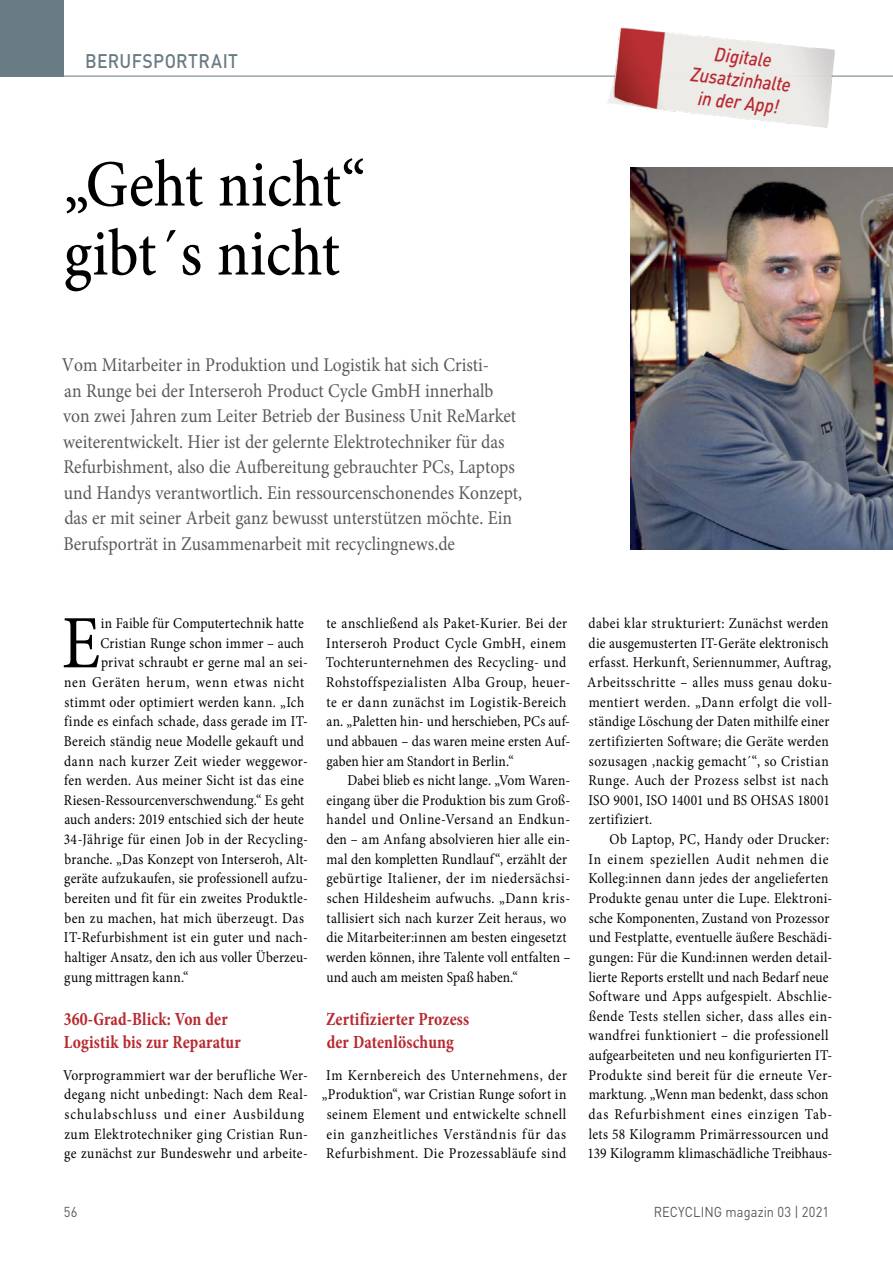
<style>
.page{position:relative;width:893px;height:1263px;background:#fff}
.page>*{position:absolute;margin:0;border:0;box-sizing:border-box;transform-origin:0 0}
.t1{font:75.45px "Minion Pro";color:#000;scale:.9 1}
.t2{font:500 66px/69px "Minion Pro";letter-spacing:-.005em;color:#000;scale:.9 1}
.t3{font:19.5px/25.5px "Minion Pro";color:#58595b;scale:.9 1}
.t4{font:italic 500 19.5px/22.5px "DINOT";color:#b8292f;text-align:center;scale:.9 1}
.t5{font:500 19.5px "DINOT";letter-spacing:.025em;color:#697b84;scale:.9 1}
.t6{font:700 condensed 18.75px/22.5px "Minion Pro";letter-spacing:.01em;color:#b8292f;scale:.9 1}
.t7{font:15px/19.6px "Minion Pro";letter-spacing:.025em;color:#000;scale:.9 1}
.t8{font:15px/19.6px "Minion Pro";letter-spacing:.045em;color:#000;text-align:center;scale:.9 1}
.t9{font:15px "Minion Pro";letter-spacing:.005em;color:#000;scale:.9 1}
.t10{font:15px "Minion Pro";letter-spacing:.055em;color:#000;scale:.9 1}
.t11{font:14.25px "DINOT";letter-spacing:.01em;color:#58595b;scale:.9 1}
</style>
<div class="page">
<hr style="left:0;top:76px;width:893px;height:1px;background:#697b84">
<div style="left:0;top:0;width:64px;height:77px;background:#697b84"></div>
<img style="left:631px;top:168px;width:262px;height:381px">
<img style="left:588px;top:27px;width:251px;height:101px">
<h3 class="t5" style="left:85px;top:49px;width:171px">BERUFSPORTRAIT</h3>
<h2 class="t2" style="left:64px;top:150px;width:337px">„Geht nicht“ gibt´s nicht</h2>
<h3 class="t4" style="left:694px;top:40px;width:113px;rotate:6deg">Digitale<br>Zusatzinhalte in der App!</h3>
<p class="t3" style="left:62px;top:352px;width:513px">Vom Mitarbeiter in Produktion und Logistik hat sich Cristi-<br>an Runge bei der Interseroh Product Cycle GmbH innerhalb von zwei Jahren zum Leiter Betrieb der Business Unit ReMarket weiterentwickelt. Hier ist der gelernte Elektrotechniker für das Refurbishment, also die Aufbereitung gebrauchter PCs, Laptops und Handys verantwortlich. Ein ressourcenschonendes Konzept, das er mit seiner Arbeit ganz bewusst unterstützen möchte. Ein Berufsporträt in Zusammenarbeit mit recyclingnews.de</p>
<h1 class="t1" style="left:62px;top:593px;width:44px">E</h1>
<p class="t7" style="left:101px;top:613px;width:227px">in Faible für Computertechnik hatte</p>
<p class="t7" style="left:100px;top:633px;width:228px">Cristian Runge schon immer – auch</p>
<p class="t7" style="left:101px;top:653px;width:231px">privat schraubt er gerne mal an sei-</p>
<p class="t10" style="left:64px;top:672px;width:268px">nen Geräten herum, wenn etwas nicht</p>
<p class="t7" style="left:64px;top:692px;width:268px">stimmt oder optimiert werden kann. „Ich</p>
<p class="t7" style="left:64px;top:712px;width:272px">finde es einfach schade, dass gerade im IT-</p>
<p class="t7" style="left:64px;top:731px;width:268px">Bereich ständig neue Modelle gekauft und</p>
<p class="t7" style="left:64px;top:751px;width:272px">dann nach kurzer Zeit wieder weggewor-</p>
<p class="t7" style="left:64px;top:770px;width:268px">fen werden. Aus meiner Sicht ist das eine</p>
<p class="t9" style="left:64px;top:790px;width:269px">Riesen-Ressourcenverschwendung.“ Es geht</p>
<p class="t7" style="left:64px;top:810px;width:268px">auch anders: 2019 entschied sich der heute</p>
<p class="t7" style="left:64px;top:829px;width:273px">34-Jährige für einen Job in der Recycling-</p>
<p class="t7" style="left:65px;top:849px;width:272px">branche. „Das Konzept von Interseroh, Alt-</p>
<p class="t7" style="left:64px;top:869px;width:272px">geräte aufzukaufen, sie professionell aufzu-</p>
<p class="t7" style="left:65px;top:888px;width:272px">bereiten und fit für ein zweites Produktle-</p>
<p class="t7" style="left:65px;top:908px;width:268px">ben zu machen, hat mich überzeugt. Das</p>
<p class="t7" style="left:64px;top:928px;width:273px">IT-Refurbishment ist ein guter und nach-</p>
<p class="t7" style="left:64px;top:947px;width:272px">haltiger Ansatz, den ich aus voller Überzeu-</p>
<p class="t7" style="left:64px;top:967px;width:140px">gung mittragen kann.“</p>
<p class="t6" style="left:64px;top:1008px;width:198px">360-Grad-Blick: Von der<br>Logistik bis zur Reparatur</p>
<p class="t7" style="left:63px;top:1065px;width:274px">Vorprogrammiert war der berufliche Wer&shy;degang nicht unbedingt: Nach dem Real&shy;schulabschluss und einer Ausbildung zum Elektrotechniker ging Cristian Run&shy;ge zunächst zur Bundeswehr und arbeite-</p>
<p class="t7" style="left:326px;top:613px;width:273px">te anschließend als Paket-Kurier. Bei der Interseroh Product Cycle GmbH, einem Tochterunternehmen des Recycling- und Rohstoffspezialisten Alba Group, heuer&shy;te er dann zunächst im Logistik-Bereich an. „Paletten hin- und herschieben, PCs auf&shy;und abbauen – das waren meine ersten Auf&shy;gaben hier am Standort in Berlin.“</p>
<p class="t7" style="left:326px;top:770px;width:273px;text-indent:21px">Dabei blieb es nicht lange. „Vom Waren&shy;eingang über die Produktion bis zum Groß&shy;handel und Online-Versand an Endkun&shy;den – am Anfang absolvieren hier alle ein&shy;mal den kompletten Rundlauf“, erzählt der gebürtige Italiener, der im niedersächsi&shy;schen Hildesheim aufwuchs. „Dann kris&shy;tallisiert sich nach kurzer Zeit heraus, wo die Mitarbeiter:innen am besten eingesetzt werden können, ihre Talente voll entfalten – und auch am meisten Spaß haben.“</p>
<p class="t6" style="left:326px;top:1008px;width:161px">Zertifizierter Prozess der Datenlöschung</p>
<p class="t8" style="left:322px;top:1065px;width:274px">Im Kernbereich des Unternehmens, der „Produktion“, war Cristian Runge sofort in seinem Element und entwickelte schnell ein ganzheitliches Verständnis für das Refurbishment. Die Prozessabläufe sind</p>
<p class="t7" style="left:587px;top:613px;width:274px">dabei klar strukturiert: Zunächst werden die ausgemusterten IT-Geräte elektronisch erfasst. Herkunft, Seriennummer, Auftrag, Arbeitsschritte – alles muss genau doku&shy;mentiert werden. „Dann erfolgt die voll&shy;ständige Löschung der Daten mithilfe einer zertifizierten Software; die Geräte werden sozusagen ,nackig gemacht´“, so Cristian Runge. Auch der Prozess selbst ist nach ISO 9001, ISO 14001 und BS OHSAS 18001 zertifiziert.</p>
<p class="t7" style="left:587px;top:829px;width:274px;text-indent:22px">Ob Laptop, PC, Handy oder Drucker:<br>In einem speziellen Audit nehmen die Kolleg:innen dann jedes der angelieferten Produkte genau unter die Lupe. Elektroni&shy;sche Komponenten, Zustand von Prozessor und Festplatte, eventuelle äußere Beschädi&shy;gungen: Für die Kund:innen werden detail&shy;lierte Reports erstellt und nach Bedarf neue Software und Apps aufgespielt. Abschlie&shy;ßende Tests stellen sicher, dass alles ein&shy;wandfrei funktioniert – die professionell aufgearbeiteten und neu konfigurierten IT-Produkte sind bereit für die erneute Ver&shy;marktung. „Wenn man bedenkt, dass schon das Refurbishment eines einzigen Tab&shy;lets 58 Kilogramm Primärressourcen und 139 Kilogramm klimaschädliche Treibhaus-</p>
<p class="t11" style="left:64px;top:1203px;width:17px">56</p>
<p class="t11" style="left:654px;top:1203px;width:196px">RECYCLING magazin 03 | 2021</p>
</div>
